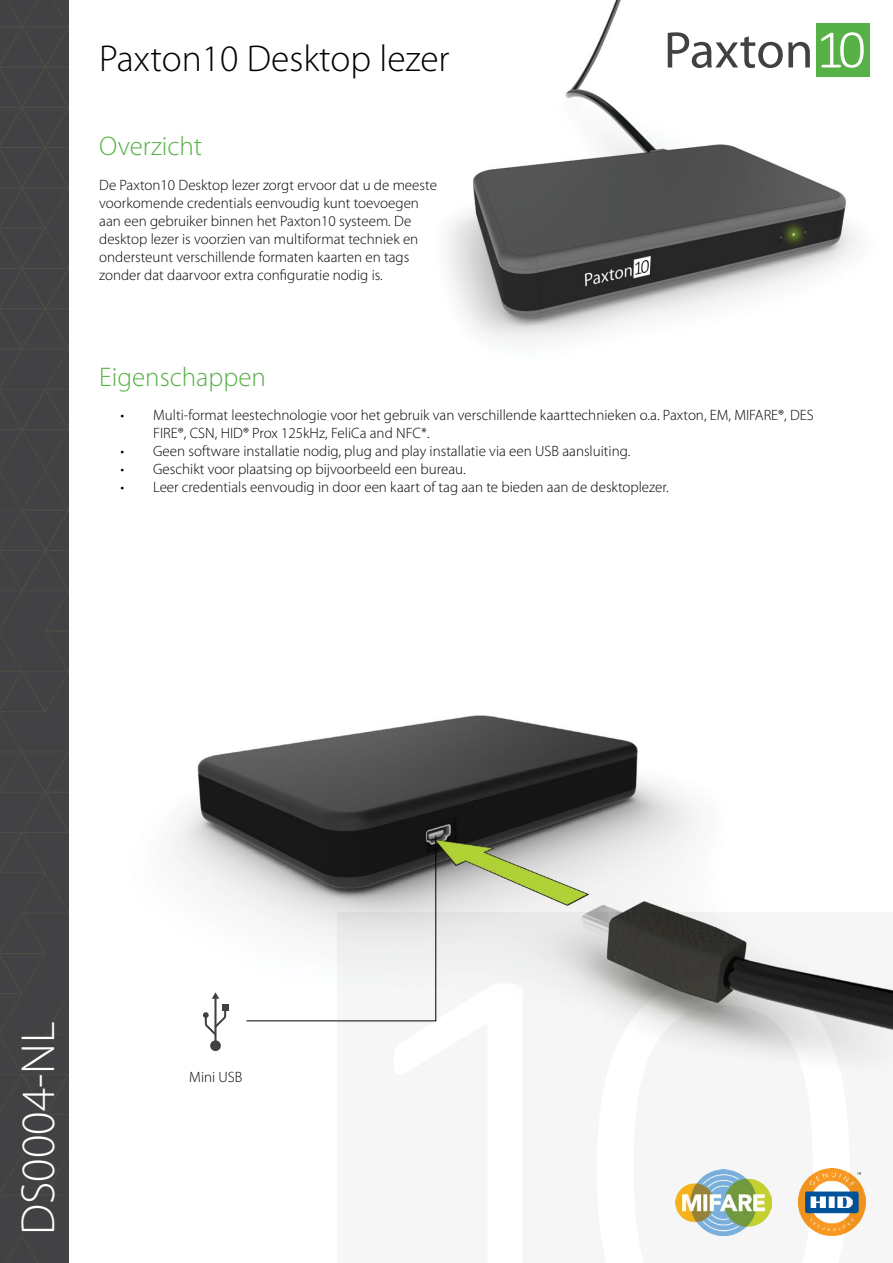
<style>
.page{position:relative;width:893px;height:1263px;background:#fff}
.page>*{position:absolute;margin:0;border:0;box-sizing:border-box;transform-origin:0 0}
.t1{font:300 48px "Myriad Pro";color:#fff}
.t2{font:300 37.5px "Myriad Pro";color:#000}
.t3{font:300 27px "Myriad Pro";color:#56b146}
.t4{font:300 15px/18px "Myriad Pro";color:#000}
</style>
<div class="page">
<div style="left:0;top:0;width:69px;height:1263px;background:#424143"></div>
<svg style="left:6px;top:1236px;width:32px;height:27px"></svg>
<svg style="left:0;top:0;width:69px;height:1196px"></svg>
<img style="left:448px;top:0;width:422px;height:341px">
<div style="left:337px;top:913px;width:556px;height:350px;background:#f6f6f6"></div>
<img style="left:675px;top:1169px;width:97px;height:66px">
<img style="left:798px;top:1168px;width:68px;height:68px">
<img style="left:34px;top:458px;width:859px;height:689px">
<div style="left:816px;top:23px;width:53px;height:54px;background:#56b146"></div>
<svg style="left:821px;top:32px;width:43px;height:36px"></svg>
<svg style="left:668px;top:32px;width:142px;height:36px"></svg>
<div style="left:163px;top:968px;width:106px;height:107px;background:#fff"></div>
<div style="left:210px;top:1040px;width:11px;height:11px;background:#414042;border-radius:50%"></div>
<hr style="left:214px;top:998px;width:3px;height:45px;background:#414042">
<svg style="left:203px;top:992px;width:25px;height:46px"></svg>
<h2 class="t2" style="left:99px;top:36px;width:352px">Paxton10 Desktop lezer</h2>
<h3 class="t3" style="left:99px;top:130px;width:105px">Overzicht</h3>
<p class="t4" style="left:99px;top:176px;width:339px">De Paxton10 Desktop lezer zorgt ervoor dat u de meeste voorkomende credentials eenvoudig kunt toevoegen aan een gebruiker binnen het Paxton10 systeem. De desktop lezer is voorzien van multiformat techniek en ondersteunt verschillende formaten kaarten en tags zonder dat daarvoor extra configuratie nodig is.</p>
<h3 class="t3" style="left:99px;top:360px;width:168px">Eigenschappen</h3>
<p class="t4" style="left:153px;top:406px;width:662px;text-indent:-33px">• Multi-format leestechnologie voor het gebruik van verschillende kaarttechnieken o.a. Paxton, EM, MIFARE®, DES<br>FIRE®, CSN, HID® Prox 125kHz, FeliCa and NFC*.</p>
<p class="t4" style="left:120px;top:442px;width:511px">• Geen software installatie nodig, plug and play installatie via een USB aansluiting.</p>
<p class="t4" style="left:120px;top:460px;width:347px">• Geschikt voor plaatsing op bijvoorbeeld een bureau.</p>
<p class="t4" style="left:120px;top:478px;width:550px">• Leer credentials eenvoudig in door een kaart of tag aan te bieden aan de desktoplezer.</p>
<h1 class="t1" style="left:9px;top:1235px;width:215px;rotate:-90deg">DS0004-NL</h1>
<p class="t4" style="left:189px;top:1068px;width:55px">Mini USB</p>
</div>
